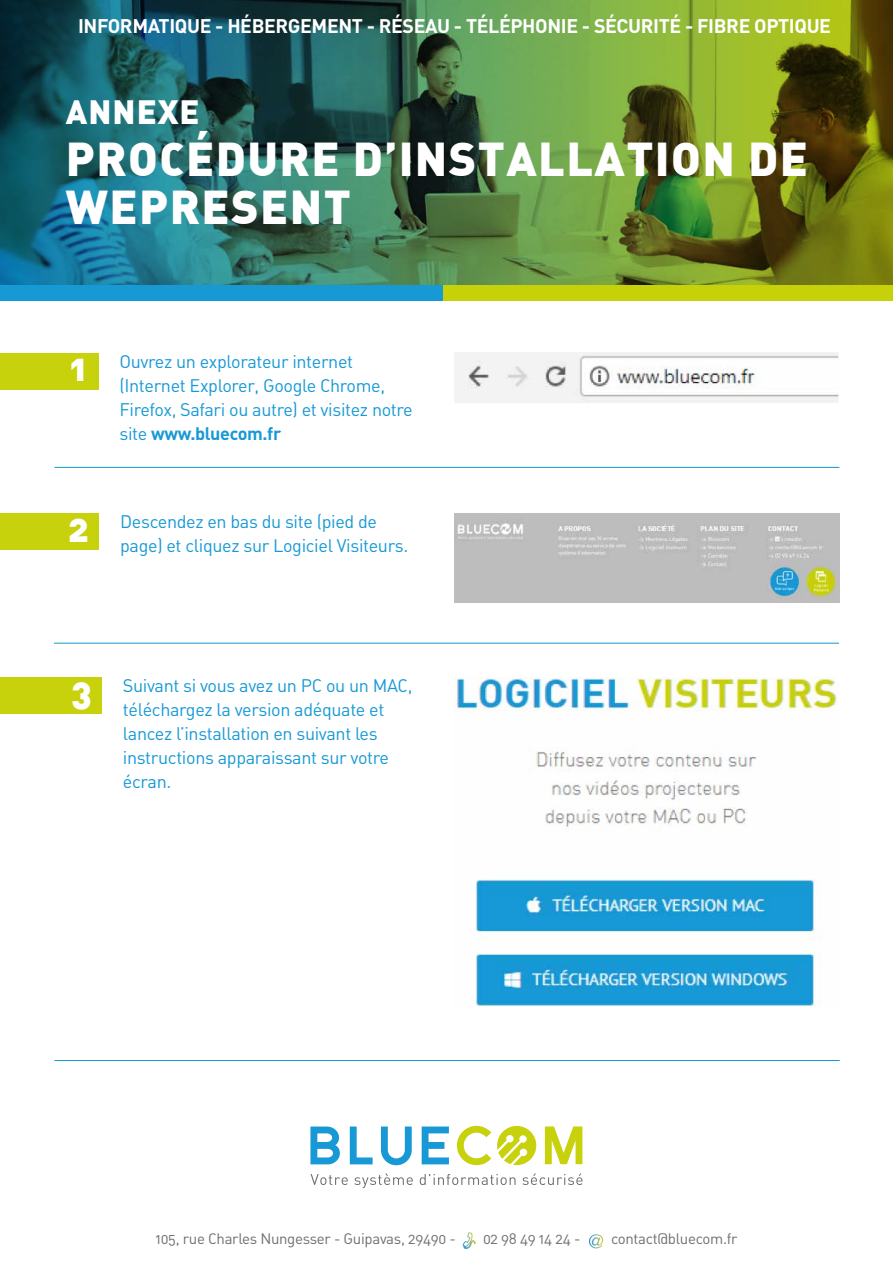
<style>
.page{position:relative;width:893px;height:1263px;background:#fff}
.page>*{position:absolute;margin:0;border:0;box-sizing:border-box;transform-origin:0 0}
.t1{font:46.5px/48px "DIN Black Alternate";letter-spacing:.03em;color:#fff}
.t2{font:37.5px "DIN Black Alternate";color:#fff}
.t3{font:33px "DIN Black Alternate";letter-spacing:.03em;color:#fff}
.t4{font:700 19.5px "DIN";letter-spacing:-.02em;color:#fff}
.t5{font:18px/24px "DIN Regular Alternate";letter-spacing:-.02em;color:#1899d6}
.t6{font:700 18px "DIN";letter-spacing:-.02em;color:#1899d6}
.t7{font:15px "DIN Regular Alternate";letter-spacing:-.02em;color:#706f6f}
.s1{font-family:"DIN Regular Alternate";font-weight:400}
</style>
<div class="page">
<div style="left:0;top:353px;width:98px;height:37px;background:#c7d10c"></div>
<div style="left:0;top:513px;width:99px;height:37px;background:#c7d10c"></div>
<div style="left:0;top:677px;width:102px;height:37px;background:#c7d10c"></div>
<hr style="left:54px;top:467px;width:785px;height:1px;background:#1396d4">
<hr style="left:54px;top:643px;width:785px;height:1px;background:#1396d4">
<hr style="left:54px;top:1060px;width:786px;height:1px;background:#1396d4">
<img style="left:454px;top:353px;width:385px;height:50px">
<img style="left:454px;top:513px;width:385px;height:90px">
<img style="left:455px;top:677px;width:382px;height:330px">
<svg style="left:462px;top:1232px;width:14px;height:17px"></svg>
<svg style="left:589px;top:1234px;width:14px;height:14px"></svg>
<img style="left:0;top:0;width:893px;height:285px">
<div style="left:0;top:285px;width:444px;height:16px;background:#1799d6"></div>
<div style="left:444px;top:285px;width:449px;height:16px;background:#c7d10a"></div>
<svg style="left:350px;top:1126px;width:23px;height:38px"></svg>
<svg style="left:422px;top:1126px;width:27px;height:38px"></svg>
<svg style="left:545px;top:1126px;width:37px;height:38px"></svg>
<svg style="left:310px;top:1126px;width:30px;height:38px"></svg>
<svg style="left:381px;top:1126px;width:31px;height:39px"></svg>
<svg style="left:457px;top:1126px;width:34px;height:39px"></svg>
<svg style="left:311px;top:1174px;width:37px;height:11px"></svg>
<svg style="left:354px;top:1173px;width:59px;height:15px"></svg>
<svg style="left:420px;top:1174px;width:95px;height:11px"></svg>
<svg style="left:522px;top:1173px;width:60px;height:12px"></svg>
<svg style="left:497px;top:1126px;width:39px;height:39px"></svg>
<p class="t4" style="left:78px;top:13px;width:754px">INFORMATIQUE - HÉBERGEMENT - RÉSEAU - TÉLÉPHONIE - SÉCURITÉ - FIBRE OPTIQUE</p>
<h3 class="t3" style="left:66px;top:90px;width:135px">ANNEXE</h3>
<h1 class="t1" style="left:66px;top:132px;width:743px">PROCÉDURE D’INSTALLATION DE<br>WEPRESENT</h1>
<h2 class="t2" style="left:69px;top:343px;width:19px">1</h2>
<h2 class="t2" style="left:68px;top:503px;width:23px">2</h2>
<p class="t5" style="left:119px;top:349px;width:295px">Ouvrez un explorateur internet (Internet Explorer, Google Chrome,<br>Firefox, Safari ou autre) et visitez notre</p>
<p class="t6" style="left:119px;top:421px;width:163px"><span class="s1">site</span> www.bluecom.fr</p>
<p class="t5" style="left:120px;top:509px;width:290px">Descendez en bas du site (pied de page) et cliquez sur Logiciel Visiteurs.</p>
<h2 class="t2" style="left:72px;top:666px;width:22px">3</h2>
<p class="t5" style="left:123px;top:673px;width:291px">Suivant si vous avez un PC ou un MAC, téléchargez la version adéquate et lancez l’installation en suivant les instructions apparaissant sur votre écran.</p>
<p class="t7" style="left:155px;top:1229px;width:302px">105, rue Charles Nungesser - Guipavas, 29490 -</p>
<p class="t7" style="left:483px;top:1229px;width:99px">02 98 49 14 24 -</p>
<p class="t7" style="left:611px;top:1229px;width:128px">contact@bluecom.fr</p>
</div>
